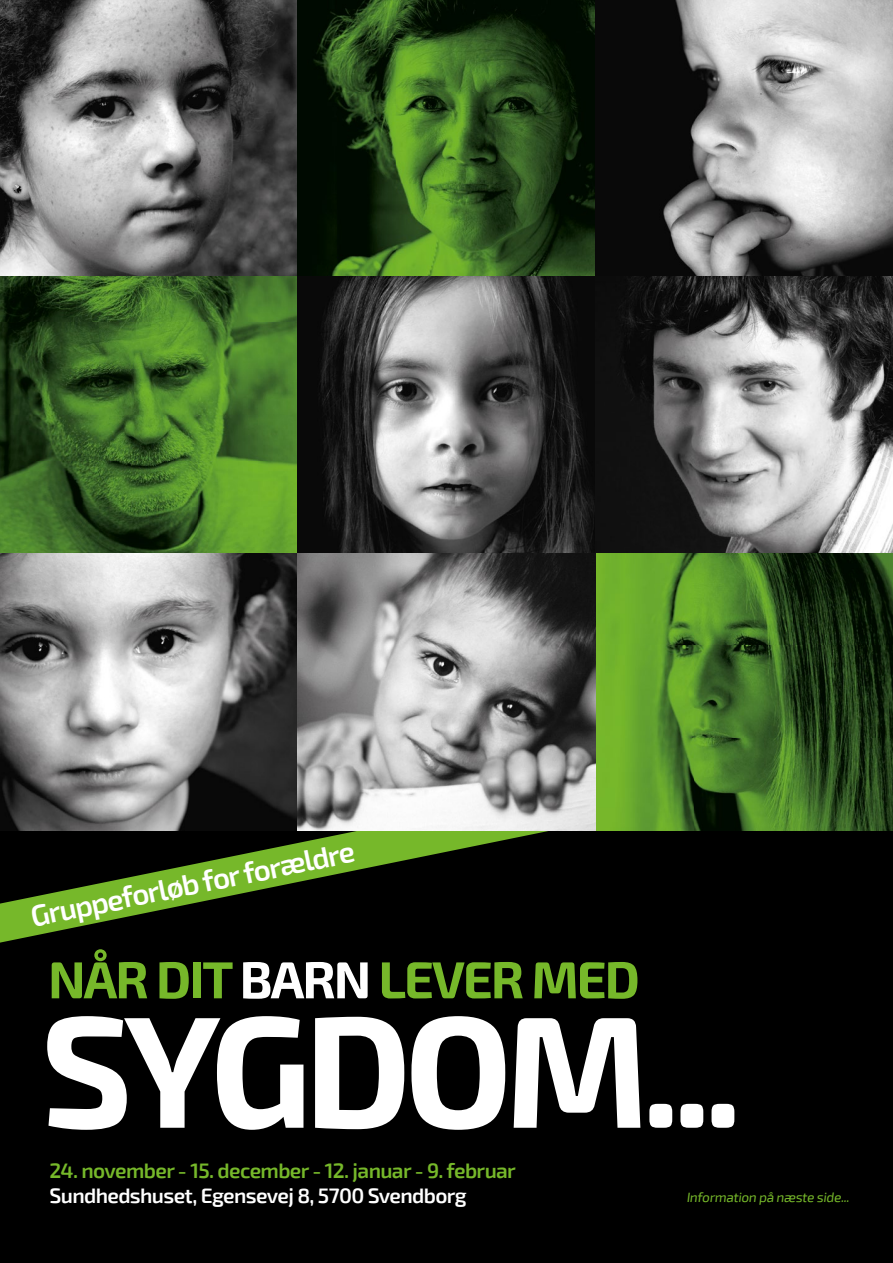
<style>
.page{position:relative;width:893px;height:1263px;background:#000}
.page>*{position:absolute;margin:0;border:0;box-sizing:border-box;transform-origin:0 0}
.t1{font:700 158.7px "Exo 2";letter-spacing:-.05em;color:#fff}
.t2{font:700 52.05px "Exo 2";letter-spacing:-.04em;color:#76b82a}
.t3{font:600 29.7px "Exo 2";color:#fff}
.t4{font:600 21px "Exo 2";letter-spacing:-.03em;color:#76b82a}
.t5{font:600 21px "Exo 2";letter-spacing:-.03em;color:#fff}
.t6{font:13.5px "Exo 2";color:#76b82a}
.s1{color:#fff}
.s2{font-size:158.4px}
</style>
<div class="page">
<img style="left:0;top:0;width:893px;height:830px">
<svg style="left:0;top:783px;width:598px;height:159px"></svg>
<h3 class="t3" style="left:28px;top:898px;width:331px;rotate:-11deg">Gruppeforløb for forældre</h3>
<h2 class="t2" style="left:48px;top:949px;width:593px">NÅR DIT <span class="s1">BARN</span> LEVER MED</h2>
<h1 class="t1" style="left:40px;top:977px;width:703px">SYGDOM<span class="s2">...</span></h1>
<p class="t4" style="left:49px;top:1158px;width:468px">24. november - 15. december - 12. januar - 9. februar</p>
<p class="t5" style="left:49px;top:1183px;width:419px">Sundhedshuset, Egensevej 8, 5700 Svendborg</p>
<p class="t6" style="left:686px;top:1189px;width:167px">Information på næste side...</p>
</div>
